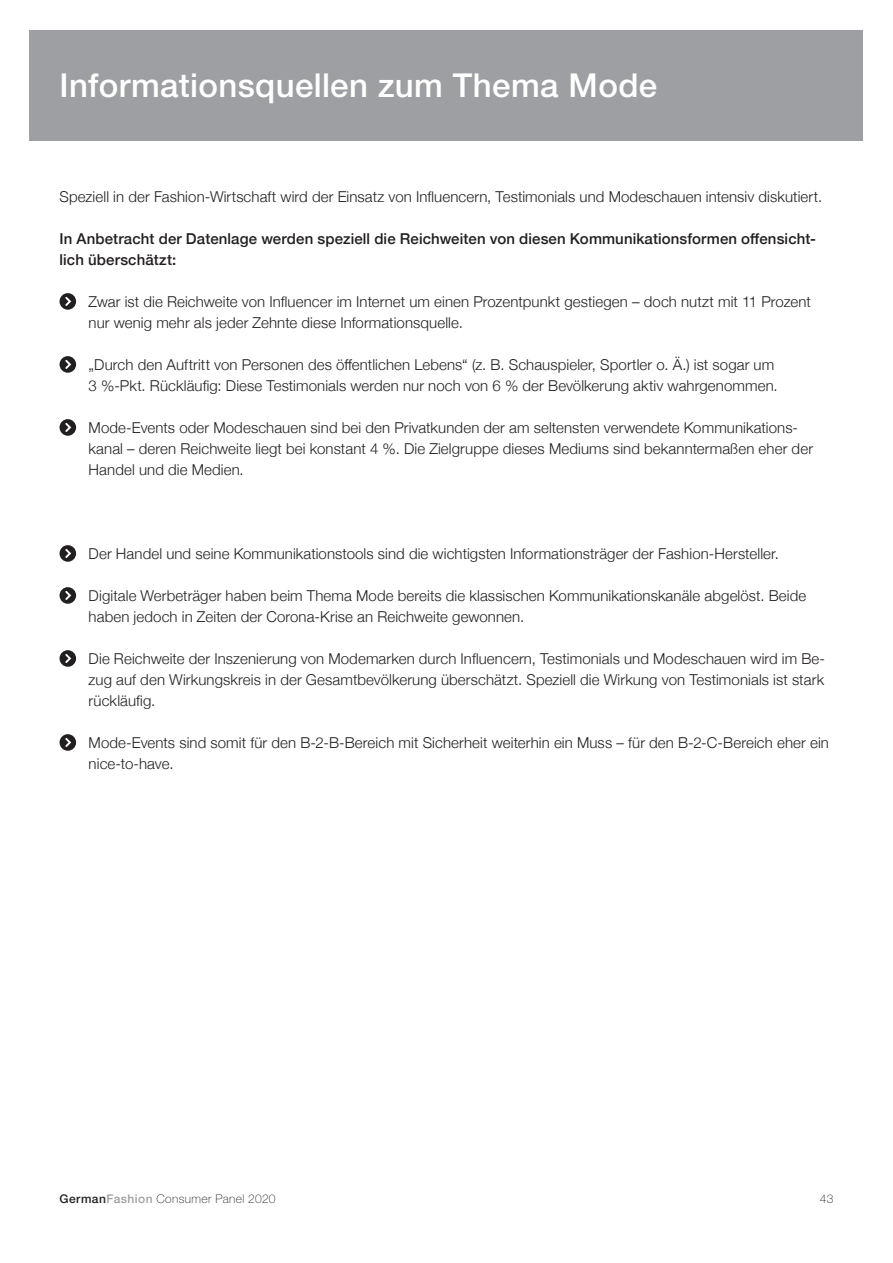
<style>
.page{position:relative;width:893px;height:1263px;background:#fff}
.page>*{position:absolute;margin:0;border:0;box-sizing:border-box;transform-origin:0 0}
.t1{font:500 33px "Helvetica Neue LT";letter-spacing:.01em;color:#fff}
.t2{font:300 15px/21px "Helvetica Neue";letter-spacing:.01em;color:#231f20}
.t3{font:500 15px/21px "Helvetica Neue";letter-spacing:.01em;color:#231f20}
.t4{font:100 12px "Helvetica Neue LT";letter-spacing:.03em;color:#231f20}
.s1{font-weight:500}
.s2{font-weight:500;color:#9d9fa2}
</style>
<div class="page">
<div style="left:30px;top:30px;width:833px;height:110px;background:#9d9fa2"></div>
<svg style="left:60px;top:293px;width:16px;height:17px"></svg>
<svg style="left:60px;top:356px;width:16px;height:17px"></svg>
<svg style="left:60px;top:419px;width:16px;height:17px"></svg>
<svg style="left:60px;top:545px;width:16px;height:17px"></svg>
<svg style="left:60px;top:587px;width:16px;height:17px"></svg>
<svg style="left:60px;top:650px;width:16px;height:17px"></svg>
<svg style="left:60px;top:734px;width:16px;height:17px"></svg>
<h1 class="t1" style="left:60px;top:65px;width:599px">Informationsquellen zum Thema Mode</h1>
<p class="t2" style="left:60px;top:185px;width:764px">Speziell in der Fashion-Wirtschaft wird der Einsatz von Influencern, Testimonials und Modeschauen intensiv diskutiert.</p>
<p class="t3" style="left:60px;top:227px;width:758px">In Anbetracht der Datenlage werden speziell die Reichweiten von diesen Kommunikationsformen offensicht&shy;lich überschätzt:</p>
<p class="t2" style="left:89px;top:290px;width:724px">Zwar ist die Reichweite von Influencer im Internet um einen Prozentpunkt gestiegen – doch nutzt mit 11 Prozent nur wenig mehr als jeder Zehnte diese Informationsquelle.</p>
<p class="t2" style="left:89px;top:353px;width:691px">„Durch den Auftritt von Personen des öffentlichen Lebens“ (z. B. Schauspieler, Sportler o. Ä.) ist sogar um<br>3 %-Pkt. Rückläufig: Diese Testimonials werden nur noch von 6 % der Bevölkerung aktiv wahrgenommen.</p>
<p class="t2" style="left:89px;top:416px;width:726px">Mode-Events oder Modeschauen sind bei den Privatkunden der am seltensten verwendete Kommunikations&shy;kanal – deren Reichweite liegt bei konstant 4 %. Die Zielgruppe dieses Mediums sind bekanntermaßen eher der<br>Handel und die Medien.</p>
<p class="t2" style="left:89px;top:542px;width:692px">Der Handel und seine Kommunikationstools sind die wichtigsten Informationsträger der Fashion-Hersteller.</p>
<p class="t2" style="left:89px;top:584px;width:719px">Digitale Werbeträger haben beim Thema Mode bereits die klassischen Kommunikationskanäle abgelöst. Beide haben jedoch in Zeiten der Corona-Krise an Reichweite gewonnen.</p>
<p class="t2" style="left:89px;top:647px;width:738px;text-align:justify">Die Reichweite der Inszenierung von Modemarken durch Influencern, Testimonials und Modeschauen wird im Be&shy;zug auf den Wirkungskreis in der Gesamtbevölkerung überschätzt. Speziell die Wirkung von Testimonials ist stark rückläufig.</p>
<p class="t2" style="left:89px;top:731px;width:742px">Mode-Events sind somit für den B-2-B-Bereich mit Sicherheit weiterhin ein Muss – für den B-2-C-Bereich eher ein nice-to-have.</p>
<p class="t4" style="left:60px;top:1192px;width:218px"><span class="s1">German</span><span class="s2">Fashion</span> Consumer Panel 2020</p>
<p class="t4" style="left:820px;top:1192px;width:15px">43</p>
</div>
